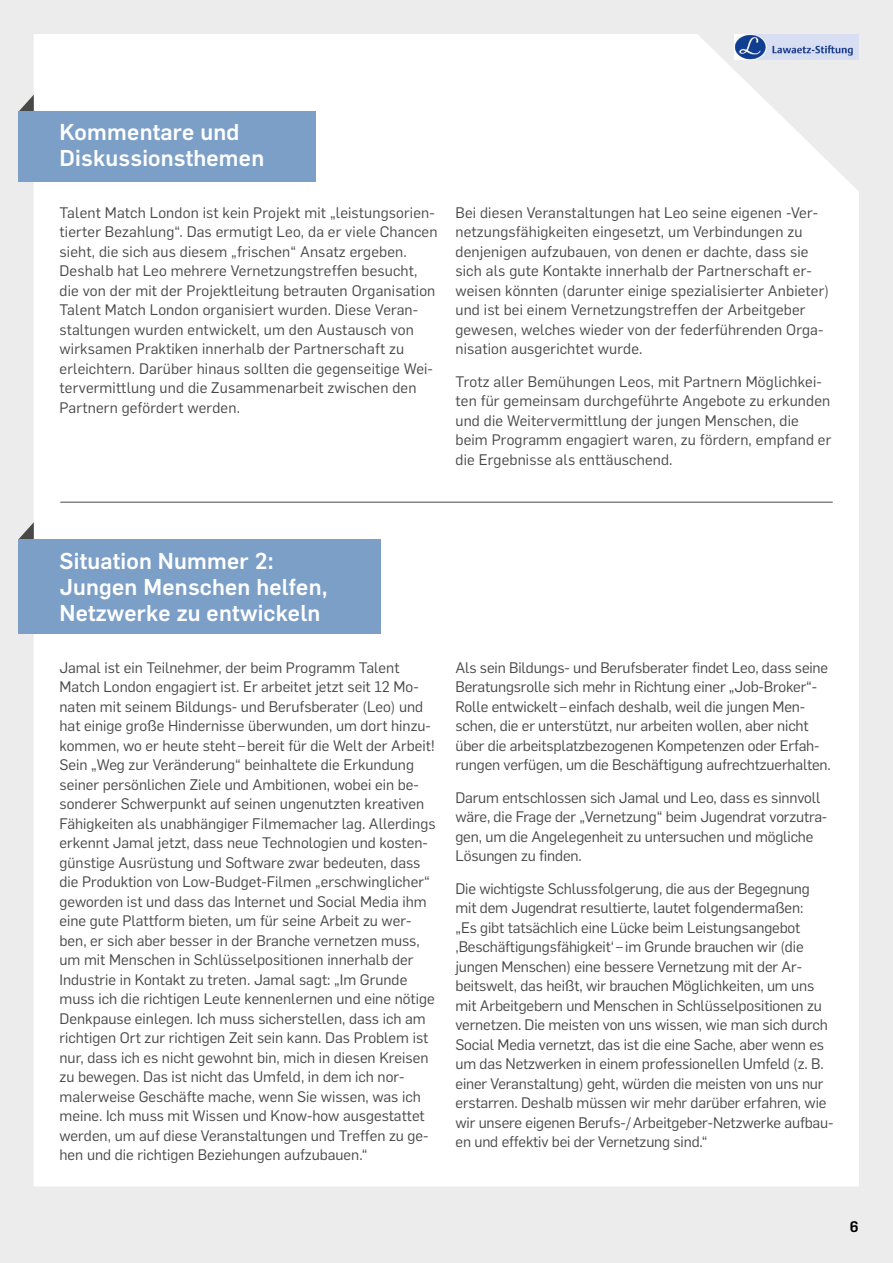
<style>
.page{position:relative;width:893px;height:1263px;background:#ececec}
.page>*{position:absolute;margin:0;border:0;box-sizing:border-box;transform-origin:0 0}
.HEAD{font:500 22.5px/26px "Flama";letter-spacing:.01em;color:#fff}
.Fließtext{font:15px/19.5px "Flama";color:#484847}
.t1{font:500 15px "Flama";color:#000}
</style>
<div class="page">
<div style="left:34px;top:34px;width:825px;height:1152px;background:#fff"></div>
<img style="left:734px;top:34px;width:125px;height:26px">
<svg style="left:18px;top:95px;width:16px;height:17px"></svg>
<div style="left:18px;top:112px;width:297px;height:70px;background:#7c9fc7"></div>
<svg style="left:19px;top:522px;width:15px;height:17px"></svg>
<div style="left:18px;top:539px;width:363px;height:95px;background:#7c9fc7"></div>
<hr style="left:60px;top:502px;width:773px;height:1px;background:#484847">
<p class="HEAD" style="left:60px;top:117px;width:181px">Kommentare und</p>
<p class="HEAD" style="left:60px;top:143px;width:206px">Diskussionsthemen</p>
<p class="Fließtext" style="left:60px;top:202px;width:379px">Talent Match London ist kein Projekt mit „leistungsorien&shy;tierter Bezahlung“. Das ermutigt Leo, da er viele Chancen sieht, die sich aus diesem „frischen“ Ansatz ergeben.<br>Deshalb hat Leo mehrere Vernetzungstreffen besucht, die von der mit der Projektleitung betrauten Organisation Talent Match London organisiert wurden. Diese Veran&shy;staltungen wurden entwickelt, um den Austausch von wirksamen Praktiken innerhalb der Partnerschaft zu erleichtern. Darüber hinaus sollten die gegenseitige Wei&shy;tervermittlung und die Zusammenarbeit zwischen den Partnern gefördert werden.</p>
<p class="Fließtext" style="left:455px;top:202px;width:375px">Bei diesen Veranstaltungen hat Leo seine eigenen -Ver&shy;netzungsfähigkeiten eingesetzt, um Verbindungen zu denjenigen aufzubauen, von denen er dachte, dass sie sich als gute Kontakte innerhalb der Partnerschaft er&shy;weisen könnten (darunter einige spezialisierter Anbieter) und ist bei einem Vernetzungstreffen der Arbeitgeber gewesen, welches wieder von der federführenden Orga&shy;nisation ausgerichtet wurde.</p>
<p class="Fließtext" style="left:455px;top:371px;width:377px">Trotz aller Bemühungen Leos, mit Partnern Möglichkei&shy;ten für gemeinsam durchgeführte Angebote zu erkunden und die Weitervermittlung der jungen Menschen, die beim Programm engagiert waren, zu fördern, empfand er die Ergebnisse als enttäuschend.</p>
<p class="HEAD" style="left:60px;top:546px;width:270px">Situation Nummer 2:<br>Jungen Menschen helfen,<br>Netzwerke zu entwickeln</p>
<p class="Fließtext" style="left:60px;top:657px;width:378px">Jamal ist ein Teilnehmer, der beim Programm Talent Match London engagiert ist. Er arbeitet jetzt seit 12 Mo&shy;naten mit seinem Bildungs- und Berufsberater (Leo) und hat einige große Hindernisse überwunden, um dort hinzu&shy;kommen, wo er heute steht – bereit für die Welt der Arbeit!<br>Sein „Weg zur Veränderung“ beinhaltete die Erkundung seiner persönlichen Ziele und Ambitionen, wobei ein be&shy;sonderer Schwerpunkt auf seinen ungenutzten kreativen Fähigkeiten als unabhängiger Filmemacher lag. Allerdings erkennt Jamal jetzt, dass neue Technologien und kosten&shy;günstige Ausrüstung und Software zwar bedeuten, dass die Produktion von Low-Budget-Filmen „erschwinglicher“ geworden ist und dass das Internet und Social Media ihm eine gute Plattform bieten, um für seine Arbeit zu wer&shy;ben, er sich aber besser in der Branche vernetzen muss, um mit Menschen in Schlüsselpositionen innerhalb der Industrie in Kontakt zu treten. Jamal sagt: „Im Grunde muss ich die richtigen Leute kennenlernen und eine nötige Denkpause einlegen. Ich muss sicherstellen, dass ich am richtigen Ort zur richtigen Zeit sein kann. Das Problem ist nur, dass ich es nicht gewohnt bin, mich in diesen Kreisen zu bewegen. Das ist nicht das Umfeld, in dem ich nor&shy;malerweise Geschäfte mache, wenn Sie wissen, was ich meine. Ich muss mit Wissen und Know-how ausgestattet werden, um auf diese Veranstaltungen und Treffen zu ge&shy;hen und die richtigen Beziehungen aufzubauen.“</p>
<p class="Fließtext" style="left:455px;top:657px;width:377px">Als sein Bildungs- und Berufsberater findet Leo, dass seine Beratungsrolle sich mehr in Richtung einer „Job-Broker“- Rolle entwickelt – einfach deshalb, weil die jungen Men&shy;schen, die er unterstützt, nur arbeiten wollen, aber nicht über die arbeitsplatzbezogenen Kompetenzen oder Erfah&shy;rungen verfügen, um die Beschäftigung aufrechtzuerhalten.</p>
<p class="Fließtext" style="left:455px;top:787px;width:373px">Darum entschlossen sich Jamal und Leo, dass es sinnvoll wäre, die Frage der „Vernetzung“ beim Jugendrat vorzutra&shy;gen, um die Angelegenheit zu untersuchen und mögliche Lösungen zu finden.</p>
<p class="Fließtext" style="left:455px;top:878px;width:379px">Die wichtigste Schlussfolgerung, die aus der Begegnung mit dem Jugendrat resultierte, lautet folgendermaßen:<br>„Es gibt tatsächlich eine Lücke beim Leistungsangebot ‚Beschäftigungsfähigkeit‘ – im Grunde brauchen wir (die jungen Menschen) eine bessere Vernetzung mit der Ar&shy;beitswelt, das heißt, wir brauchen Möglichkeiten, um uns mit Arbeitgebern und Menschen in Schlüsselpositionen zu vernetzen. Die meisten von uns wissen, wie man sich durch Social Media vernetzt, das ist die eine Sache, aber wenn es um das Netzwerken in einem professionellen Umfeld (z. B. einer Veranstaltung) geht, würden die meisten von uns nur erstarren. Deshalb müssen wir mehr darüber erfahren, wie wir unsere eigenen Berufs-/Arbeitgeber-Netzwerke aufbau&shy;en und effektiv bei der Vernetzung sind.“</p>
<p class="t1" style="left:850px;top:1216px;width:10px">6</p>
</div>
